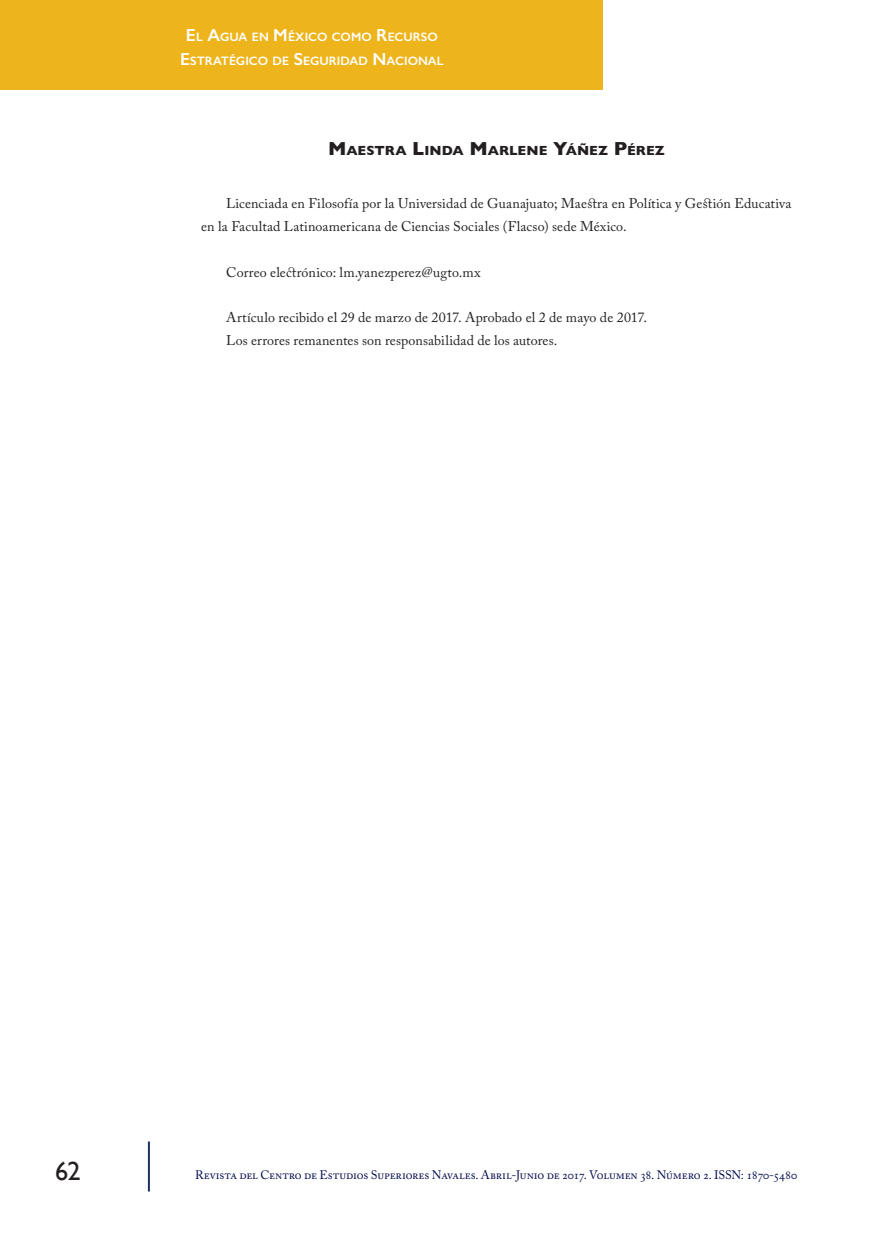
<style>
.page{position:relative;width:893px;height:1241px;background:#fff}
.page>*{position:absolute;margin:0;border:0;box-sizing:border-box;transform-origin:0 0}
.t1{font:26.25px "Gill Sans";color:#231f20}
._17_Bibliografía{font:14px/22.8px "Adobe Caslon Pro";letter-spacing:.01em;color:#231f20}
._01_Títulos{font:700 13.47px "Gill Sans";color:#231f20}
.t2{font:12.25px "Adobe Caslon Pro";letter-spacing:-.015em;color:#030e4f}
.t3{font:600 12.25px/24.5px "Gill Sans";letter-spacing:.005em;color:#fff;text-align:center}
.s1{font-size:17.5px}
.s2{font-size:19.25px}
</style>
<div class="page">
<hr style="left:148px;top:1141px;width:2px;height:50px;background:#183463">
<div style="left:0;top:0;width:603px;height:89px;background:#edb41b"></div>
<p class="t3" style="left:180px;top:24px;width:265px"><span class="s1">E</span>L <span class="s1">A</span>GUA EN <span class="s1">M</span>ÉXICO COMO <span class="s1">R</span>ECURSO<br><span class="s1">E</span>STRATÉGICO DE <span class="s1">S</span>EGURIDAD <span class="s1">N</span>ACIONAL</p>
<p class="_01_Títulos" style="left:328px;top:140px;width:338px"><span class="s2">M</span>AESTRA <span class="s2">L</span>INDA <span class="s2">M</span>ARLENE <span class="s2">Y</span>ÁÑEZ <span class="s2">P</span>ÉREZ</p>
<p class="_17_Bibliografía" style="left:201px;top:192px;width:592px;text-indent:25px">Licenciada en Filosofía por la Universidad de Guanajuato; Maestra en Política y Gestión Educativa en la Facultad Latinoamericana de Ciencias Sociales (Flacso) sede México.</p>
<p class="_17_Bibliografía" style="left:226px;top:260px;width:256px">Correo electrónico: lm.yanezperez@ugto.mx</p>
<p class="_17_Bibliografía" style="left:226px;top:306px;width:422px">Artículo recibido el 29 de marzo de 2017. Aprobado el 2 de mayo de 2017.</p>
<p class="_17_Bibliografía" style="left:226px;top:329px;width:333px">Los errores remanentes son responsabilidad de los autores.</p>
<h1 class="t1" style="left:55px;top:1155px;width:27px">62<sup>62</sup></h1>
<p class="t2" style="left:195px;top:1167px;width:603px">Revista del Centro de Estudios Superiores Navales. Abril-Junio de 2017. Volumen 38. Número 2. ISSN: 1870-5480</p>
</div>
